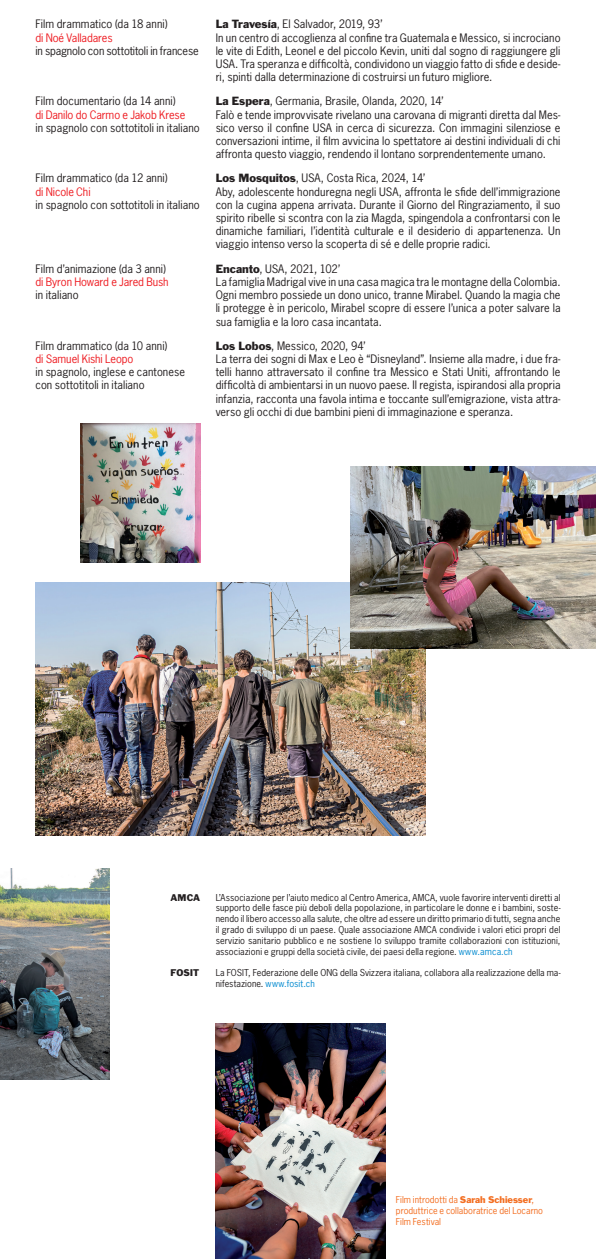
<style>
.page{position:relative;width:596px;height:1259px;background:#fff}
.page>*{position:absolute;margin:0;border:0;box-sizing:border-box;transform-origin:0 0}
.Testo{font:11px/13.2px "News Gothic Std";letter-spacing:.005em;color:#231f20;text-align:justify}
.Testo-2{font:11px "News Gothic Std";letter-spacing:-.005em;color:#ee1d23}
.Testo-3{font:11px "News Gothic Std";letter-spacing:-.015em;color:#231f20}
.Testo-4{font:11px "News Gothic Std";letter-spacing:-.02em;color:#231f20}
.Testo-5{font:9px/10.8px "News Gothic Std";letter-spacing:.005em;color:#231f20;text-align:justify}
.Testo-6{font:9px/10.8px "News Gothic Std";color:#f36e21}
.Testo-7{font:9px "Franklin Gothic Std";letter-spacing:-.01em;color:#231f20}
.s1{font-family:"Franklin Gothic Std"}
.s2{color:#0089cf}
</style>
<div class="page">
<img style="left:215px;top:1023px;width:170px;height:236px">
<img style="left:35px;top:582px;width:390px;height:254px">
<img style="left:350px;top:466px;width:245px;height:182px">
<img style="left:0;top:868px;width:110px;height:211px">
<img style="left:80px;top:423px;width:120px;height:139px">
<p class="Testo" style="left:35px;top:18px;width:134px">Film drammatico (da 18 anni)</p>
<p class="Testo-2" style="left:35px;top:30px;width:79px">di Noé Valladares</p>
<p class="Testo-3" style="left:35px;top:44px;width:165px">in spagnolo con sottotitoli in francese</p>
<p class="Testo" style="left:35px;top:95px;width:142px">Film documentario (da 14 anni)</p>
<p class="Testo-2" style="left:35px;top:107px;width:151px">di Danilo do Carmo e Jakob Krese</p>
<p class="Testo" style="left:35px;top:121px;width:166px">in spagnolo con sottotitoli in italiano</p>
<p class="Testo" style="left:35px;top:172px;width:134px">Film drammatico (da 12 anni)</p>
<p class="Testo-2" style="left:35px;top:184px;width:57px">di Nicole Chi</p>
<p class="Testo" style="left:35px;top:198px;width:166px">in spagnolo con sottotitoli in italiano</p>
<p class="Testo" style="left:35px;top:262px;width:132px">Film d’animazione (da 3 anni)</p>
<p class="Testo-2" style="left:35px;top:275px;width:134px">di Byron Howard e Jared Bush</p>
<p class="Testo" style="left:35px;top:288px;width:45px">in italiano</p>
<p class="Testo" style="left:35px;top:339px;width:133px">Film drammatico (da 10 anni)</p>
<p class="Testo-2" style="left:35px;top:352px;width:99px">di Samuel Kishi Leopo</p>
<p class="Testo" style="left:35px;top:365px;width:151px">in spagnolo, inglese e cantonese</p>
<p class="Testo" style="left:35px;top:378px;width:110px">con sottotitoli in italiano</p>
<p class="Testo" style="left:215px;top:18px;width:168px"><span class="s1">La Travesía</span>, El Salvador, 2019, 93’</p>
<p class="Testo" style="left:215px;top:31px;width:346px">In un centro di accoglienza al confine tra Guatemala e Messico, si incrociano le vite di Edith, Leonel e del piccolo Kevin, uniti dal sogno di raggiungere gli USA. Tra speranza e difficoltà, condividono un viaggio fatto di sfide e deside&shy;ri, spinti dalla determinazione di costruirsi un futuro migliore.</p>
<p class="Testo" style="left:215px;top:95px;width:229px"><span class="s1">La Espera</span>, Germania, Brasile, Olanda, 2020, 14’</p>
<p class="Testo" style="left:215px;top:108px;width:346px">Falò e tende improvvisate rivelano una carovana di migranti diretta dal Mes&shy;sico verso il confine USA in cerca di sicurezza. Con immagini silenziose e conversazioni intime, il film avvicina lo spettatore ai destini individuali di chi affronta questo viaggio, rendendo il lontano sorprendentemente umano.</p>
<p class="Testo" style="left:215px;top:172px;width:211px"><span class="s1">Los Mosquitos</span>, USA, Costa Rica, 2024, 14’</p>
<p class="Testo" style="left:215px;top:185px;width:346px">Aby, adolescente honduregna negli USA, affronta le sfide dell’immigrazione con la cugina appena arrivata. Durante il Giorno del Ringraziamento, il suo spirito ribelle si scontra con la zia Magda, spingendola a confrontarsi con le dinamiche familiari, l’identità culturale e il desiderio di appartenenza. Un viaggio intenso verso la scoperta di sé e delle proprie radici.</p>
<p class="Testo-4" style="left:215px;top:261px;width:126px"><span class="s1">Encanto</span>, USA, 2021, 102’</p>
<p class="Testo" style="left:215px;top:275px;width:346px">La famiglia Madrigal vive in una casa magica tra le montagne della Colombia.<br>Ogni membro possiede un dono unico, tranne Mirabel. Quando la magia che li protegge è in pericolo, Mirabel scopre di essere l’unica a poter salvare la sua famiglia e la loro casa incantata.</p>
<p class="Testo" style="left:215px;top:339px;width:151px"><span class="s1">Los Lobos</span>, Messico, 2020, 94’</p>
<p class="Testo" style="left:215px;top:352px;width:346px">La terra dei sogni di Max e Leo è “Disneyland”. Insieme alla madre, i due fra&shy;telli hanno attraversato il confine tra Messico e Stati Uniti, affrontando le difficoltà di ambientarsi in un nuovo paese. Il regista, ispirandosi alla propria infanzia, racconta una favola intima e toccante sull’emigrazione, vista attra&shy;verso gli occhi di due bambini pieni di immaginazione e speranza.</p>
<p class="Testo-7" style="left:170px;top:891px;width:31px">AMCA</p>
<p class="Testo-7" style="left:170px;top:967px;width:30px">FOSIT</p>
<p class="Testo-5" style="left:215px;top:892px;width:346px">L’Associazione per l’aiuto medico al Centro America, AMCA, vuole favorire interventi diretti al supporto delle fasce più deboli della popolazione, in particolare le donne e i bambini, soste&shy;nendo il libero accesso alla salute, che oltre ad essere un diritto primario di tutti, segna anche il grado di sviluppo di un paese. Quale associazione AMCA condivide i valori etici propri del servizio sanitario pubblico e ne sostiene lo sviluppo tramite collaborazioni con istituzioni, associazioni e gruppi della società civile, dei paesi della regione. <span class="s2">www.amca.ch</span></p>
<p class="Testo-5" style="left:215px;top:967px;width:346px">La FOSIT, Federazione delle ONG della Svizzera italiana, collabora alla realizzazione della ma&shy;nifestazione. <span class="s2">www.fosit.ch</span></p>
<p class="Testo-6" style="left:395px;top:1194px;width:149px">Film introdotti da <span class="s1">Sarah Schiesser</span>, produttrice e collaboratrice del Locarno</p>
<p class="Testo-6" style="left:395px;top:1216px;width:47px">Film Festival</p>
</div>
